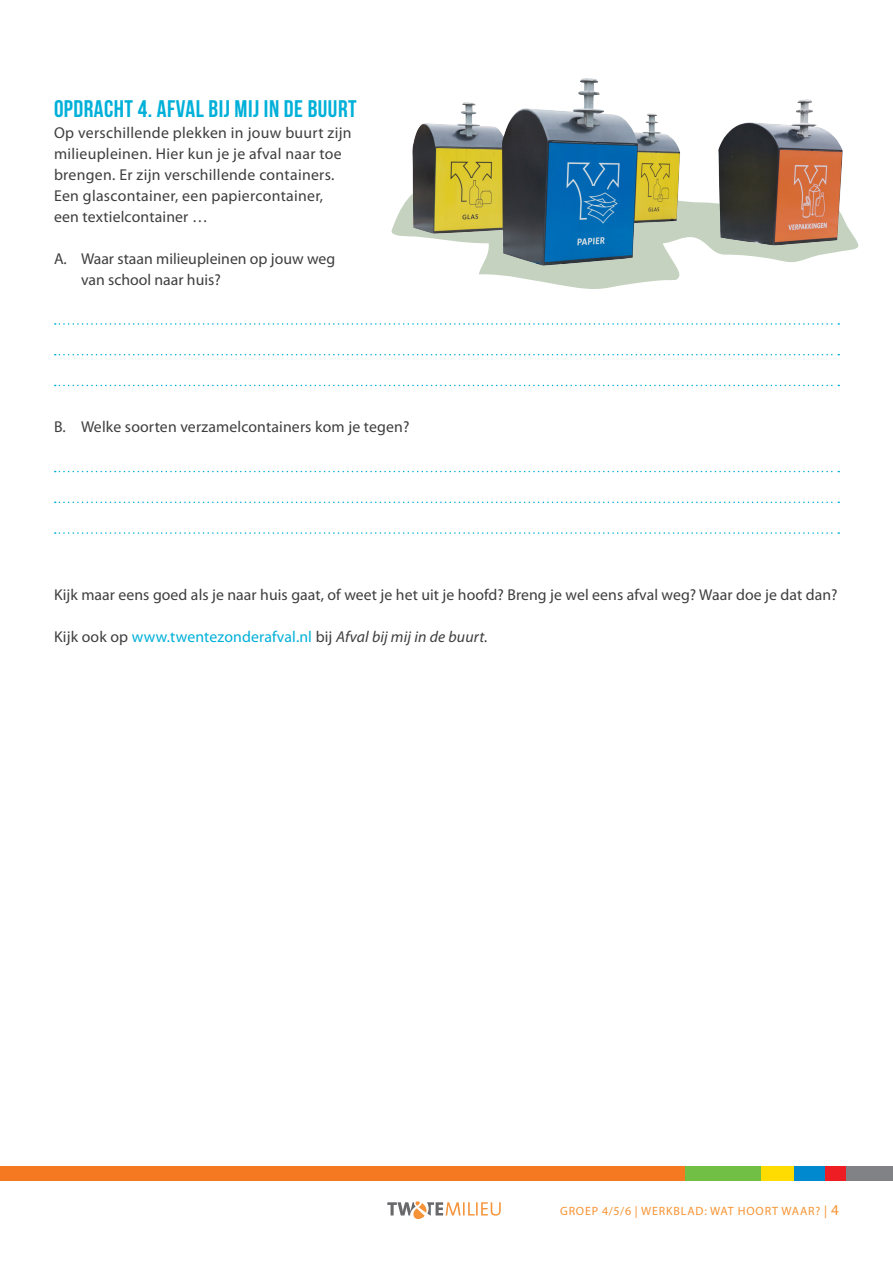
<style>
.page{position:relative;width:893px;height:1263px;background:#fff}
.page>*{position:absolute;margin:0;border:0;box-sizing:border-box;transform-origin:0 0}
.Titel_opdracht{font:700 24px "Bebas Neue";letter-spacing:.02em;color:#00b0d9}
.Platte_tekst{font:15.75px/21px "Myriad Pro";letter-spacing:.01em;color:#3e3e3f}
.Platte_tekst-2{font:15.75px "Myriad Pro";letter-spacing:.01em;color:#00b0d9}
.t1{font:12px "Myriad Pro";letter-spacing:.07em;color:#f79332}
.s1{color:#3e3e3f}
.s2{font-style:italic;color:#3e3e3f}
.s3{font-size:12.75px}
.s4{font-size:15px}
</style>
<div class="page">
<div style="left:0;top:1165px;width:684px;height:15px;background:#f47921"></div>
<div style="left:684px;top:1165px;width:77px;height:15px;background:#71bf44"></div>
<div style="left:761px;top:1165px;width:34px;height:15px;background:#ffdc01"></div>
<div style="left:795px;top:1165px;width:30px;height:15px;background:#0089cf"></div>
<div style="left:825px;top:1165px;width:21px;height:15px;background:#ee1d23"></div>
<div style="left:846px;top:1165px;width:47px;height:15px;background:#808285"></div>
<svg style="left:387px;top:1201px;width:114px;height:18px"></svg>
<img style="left:400px;top:78px;width:454px;height:211px">
<svg style="left:55px;top:354px;width:784px;height:1px"></svg>
<svg style="left:55px;top:323px;width:784px;height:2px"></svg>
<svg style="left:55px;top:385px;width:784px;height:1px"></svg>
<svg style="left:55px;top:502px;width:784px;height:1px"></svg>
<svg style="left:55px;top:471px;width:784px;height:1px"></svg>
<svg style="left:55px;top:532px;width:784px;height:2px"></svg>
<p class="Titel_opdracht" style="left:54px;top:96px;width:304px">OPDRACHT 4. AFVAL BIJ MIJ IN DE BUURT</p>
<p class="Platte_tekst" style="left:54px;top:123px;width:299px">Op verschillende plekken in jouw buurt zijn milieupleinen. Hier kun je je afval naar toe brengen. Er zijn verschillende containers.<br>Een glascontainer, een papiercontainer, een textielcontainer …</p>
<p class="Platte_tekst" style="left:81px;top:249px;width:256px;text-indent:-27px">A. Waar staan milieupleinen op jouw weg van school naar huis?</p>
<p class="Platte_tekst" style="left:54px;top:417px;width:357px">B. Welke soorten verzamelcontainers kom je tegen?</p>
<p class="Platte_tekst" style="left:54px;top:585px;width:785px">Kijk maar eens goed als je naar huis gaat, of weet je het uit je hoofd? Breng je wel eens afval weg? Waar doe je dat dan?</p>
<p class="Platte_tekst-2" style="left:54px;top:628px;width:435px"><span class="s1">Kijk ook op</span> www.twentezonderafval.nl <span class="s1">bij</span> <span class="s2">Afval bij mij in de buurt.</span></p>
<p class="t1" style="left:560px;top:1205px;width:280px">GROEP 4/5/6 | WERKBLAD: WAT HOORT WAAR? <span class="s3">|</span> <span class="s4">4</span></p>
</div>
